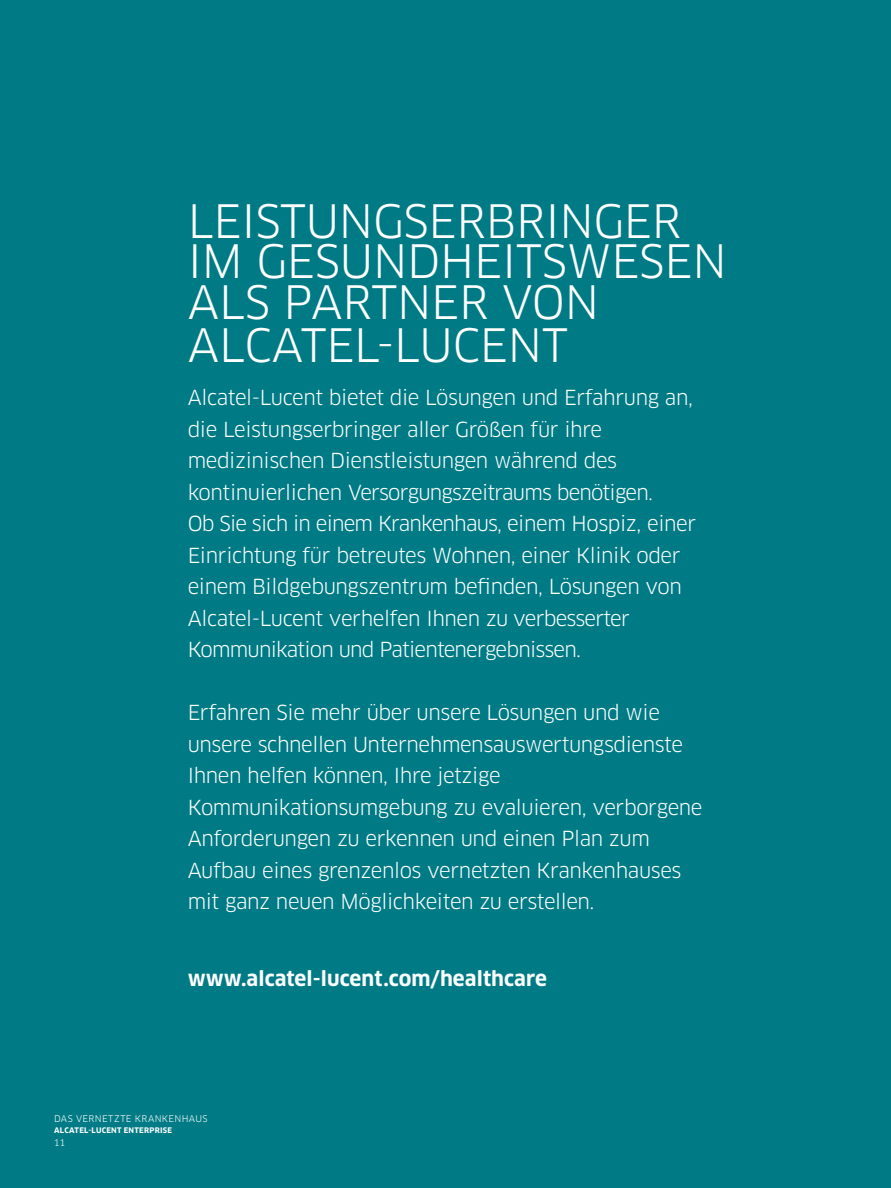
<style>
.page{position:relative;width:891px;height:1188px;background:#007b85}
.page>*{position:absolute;margin:0;border:0;box-sizing:border-box;transform-origin:0 0}
.t1{font:45px/41.5px "Clan OT";letter-spacing:-.005em;color:#fff}
.t2{font:20.25px/31.5px "Clan OT";letter-spacing:-.02em;color:#fff}
.t3{font:700 20.25px "Clan OT";color:#fff}
.t4{font:9px "Clan OT";letter-spacing:.05em;color:#fff}
.t5{font:700 7.5px "Clan OT";letter-spacing:.035em;color:#fff}
</style>
<div class="page">
<h1 class="t1" style="left:188px;top:201px;width:540px">Leistungserbringer im Gesundheitswesen als Partner von<br>Alcatel-Lucent</h1>
<p class="t2" style="left:188px;top:382px;width:510px">Alcatel-Lucent bietet die Lösungen und Erfahrung an, die Leistungserbringer aller Größen für ihre medizinischen Dienstleistungen während des kontinuierlichen Versorgungszeitraums benötigen.<br>Ob Sie sich in einem Krankenhaus, einem Hospiz, einer Einrichtung für betreutes Wohnen, einer Klinik oder einem Bildgebungszentrum befinden, Lösungen von Alcatel-Lucent verhelfen I hnen zu verbesserter Kommunikation und Patientenergebnissen.</p>
<p class="t2" style="left:188px;top:697px;width:516px">Erfahren Sie mehr über unsere Lösungen und wie unsere schnellen U nternehmensauswertungsdienste<br>I hnen helfen können, I hre jetzige Kommunikationsumgebung zu evaluieren, verborgene Anforderungen zu erkennen und einen Plan zum Aufbau eines grenzenlos vernetzten Krankenhauses mit ganz neuen Möglichkeiten zu erstellen.</p>
<p class="t3" style="left:188px;top:966px;width:361px">www.alcatel-lucent.com/healthcare</p>
<p class="t4" style="left:54px;top:1113px;width:155px">Das vernetzte Krankenhaus</p>
<p class="t5" style="left:54px;top:1126px;width:120px">Alcatel-Lucent Enterprise</p>
<p class="t4" style="left:54px;top:1138px;width:13px">11</p>
</div>
